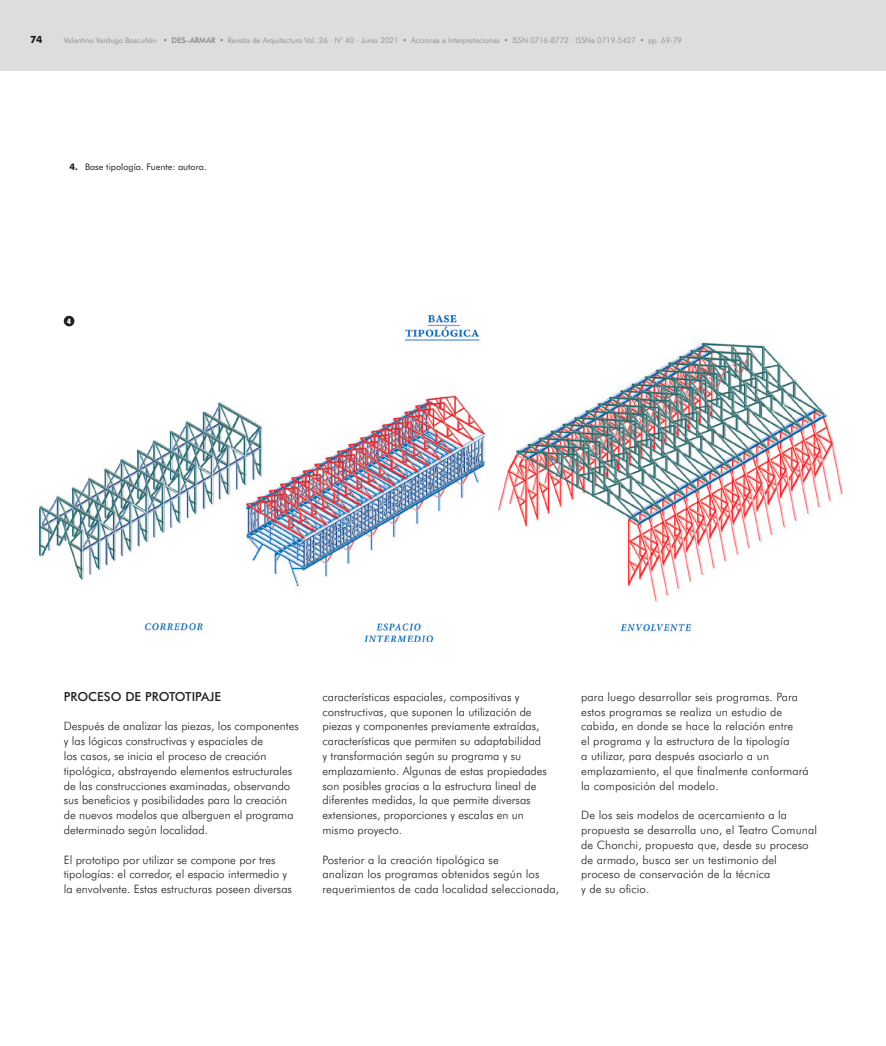
<style>
.page{position:relative;width:886px;height:1046px;background:#fff}
.page>*{position:absolute;margin:0;border:0;box-sizing:border-box;transform-origin:0 0}
.t1{font:500 12.5px "Futura BT";color:#231f20}
.t2{font:300 11.5px/14.8px "Futura BT";color:#231f20}
.t3{font:700 10px "Futura BT";color:#231f20}
.t4{font:9px "Futura BT";color:#231f20}
.t5{font:300 7.75px "Futura BT";color:#808285}
.t6{font:900 condensed 7.5px "Futura BT";color:#fff}
.s1{font-weight:500}
.s2{font-weight:700}
</style>
<div class="page">
<div style="left:0;top:0;width:886px;height:71px;background:#dcdddf"></div>
<img style="left:40px;top:316px;width:802px;height:325px">
<div style="left:64px;top:316px;width:10px;height:10px;background:#231f20;border-radius:50%"></div>
<p class="t3" style="left:30px;top:34px;width:14px">74</p>
<p class="t5" style="left:64px;top:36px;width:620px">Valentina Verdugo Bascuñán • <span class="s1">DES–ARMAR</span> • Revista de Arquitectura Vol. 26 · N° 40 · Junio 2021 • Acciones e Interpretaciones • ISSN 0716-8772 · ISSNe 0719-5427 • pp. 69-79</p>
<p class="t4" style="left:69px;top:161px;width:139px"><span class="s2">4.</span> Base tipología. Fuente: autora.</p>
<p class="t6" style="left:67px;top:317px;width:5px">4</p>
<p class="t1" style="left:64px;top:688px;width:159px">PROCESO DE PROTOTIPAJE</p>
<p class="t2" style="left:64px;top:718px;width:237px">Después de analizar las piezas, los componentes y las lógicas constructivas y espaciales de<br>los casos, se inicia el proceso de creación tipológica, abstrayendo elementos estructurales de las construcciones examinadas, observando sus beneficios y posibilidades para la creación de nuevos modelos que alberguen el programa determinado según localidad.</p>
<p class="t2" style="left:64px;top:851px;width:230px">El prototipo por utilizar se compone por tres tipologías: el corredor, el espacio intermedio y la envolvente. Estas estructuras poseen diversas</p>
<p class="t2" style="left:322px;top:689px;width:226px">características espaciales, compositivas y constructivas, que suponen la utilización de piezas y componentes previamente extraídas, características que permiten su adaptabilidad y transformación según su programa y su emplazamiento. Algunas de estas propiedades son posibles gracias a la estructura lineal de diferentes medidas, la que permite diversas extensiones, proporciones y escalas en un mismo proyecto.</p>
<p class="t2" style="left:322px;top:851px;width:238px">Posterior a la creación tipológica se<br>analizan los programas obtenidos según los requerimientos de cada localidad seleccionada,</p>
<p class="t2" style="left:581px;top:689px;width:229px">para luego desarrollar seis programas. Para estos programas se realiza un estudio de cabida, en donde se hace la relación entre<br>el programa y la estructura de la tipología<br>a utilizar, para después asociarlo a un emplazamiento, el que finalmente conformará la composición del modelo.</p>
<p class="t2" style="left:581px;top:807px;width:237px">De los seis modelos de acercamiento a la propuesta se desarrolla uno, el Teatro Comunal de Chonchi, propuesta que, desde su proceso de armado, busca ser un testimonio del proceso de conservación de la técnica<br>y de su oficio.</p>
</div>
